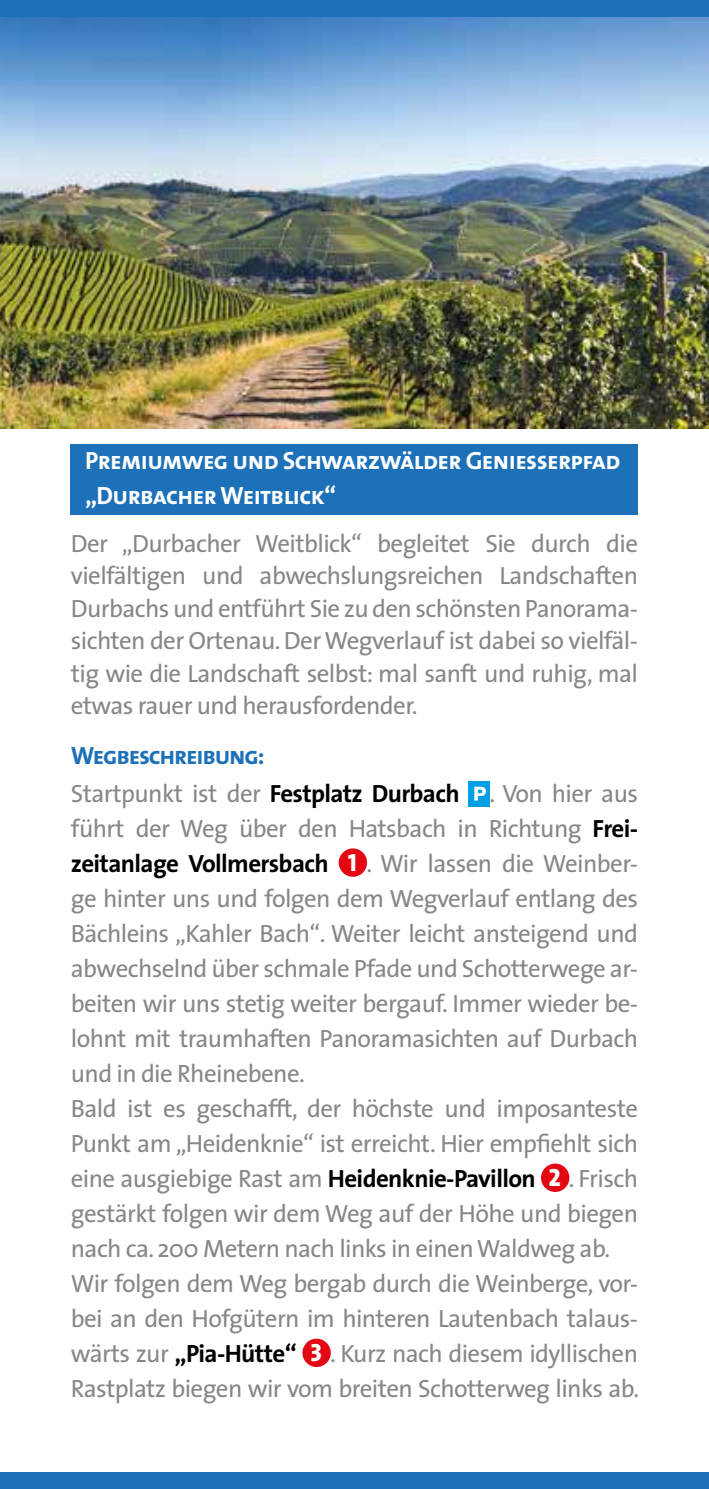
<style>
.page{position:relative;width:709px;height:1489px;background:#fff}
.page>*{position:absolute;margin:0;border:0;box-sizing:border-box;transform-origin:0 0}
.t1{font:25px/35px "The Sans";letter-spacing:-.025em;color:#878787;text-align:justify}
.t2{font:25px/35px "The Sans Bold Caps";letter-spacing:-.025em;color:#fff}
.t3{font:25px "The Sans Bold Caps";letter-spacing:-.05em;color:#1d71b8}
.s1{font-weight:700;color:#000}
.s2{font-family:"The Sans Extra Bold Caps";color:#fff}
</style>
<div class="page">
<div style="left:71px;top:444px;width:567px;height:70px;background:#1d71b8"></div>
<div style="left:468px;top:780px;width:22px;height:26px;background:#009fe3"></div>
<svg style="left:474px;top:786px;width:12px;height:14px"></svg>
<div style="left:340px;top:849px;width:26px;height:26px;background:#e30613;border-radius:50%"></div>
<div style="left:339px;top:848px;width:28px;height:28px;border:2px solid #e30613;border-radius:50%"></div>
<div style="left:542px;top:1164px;width:26px;height:26px;background:#e30613;border-radius:50%"></div>
<div style="left:541px;top:1163px;width:28px;height:28px;border:2px solid #e30613;border-radius:50%"></div>
<div style="left:304px;top:1339px;width:25px;height:26px;background:#e30613;border-radius:50%"></div>
<div style="left:302px;top:1338px;width:29px;height:28px;border:2px solid #e30613;border-radius:50%"></div>
<img style="left:0;top:17px;width:709px;height:411px">
<div style="left:0;top:0;width:709px;height:17px;background:#1d71b8"></div>
<div style="left:0;top:1472px;width:709px;height:16px;background:#1d71b8"></div>
<p class="t2" style="left:85px;top:442px;width:537px">Premiumweg und Schwarzwälder Geniesserpfad „Durbacher Weitblick“</p>
<p class="t1" style="left:71px;top:526px;width:568px;line-height:32.5px">Der „Durbacher Weitblick“ begleitet Sie durch die vielfältigen und abwechslungsreichen Landschaften Durbachs und entführt Sie zu den schönsten Panorama&shy;sichten der Ortenau. Der Wegverlauf ist dabei so vielfäl&shy;tig wie die Landschaft selbst: mal sanft und ruhig, mal etwas rauer und herausfordender.</p>
<p class="t3" style="left:71px;top:734px;width:195px">Wegbeschreibung:</p>
<p class="t1" style="left:71px;top:775px;width:569px;text-align:left">Startpunkt ist der <span class="s1">Festplatz Durbach</span> . Von hier aus führt der Weg über den Hatsbach in Richtung <span class="s1">Frei&shy;zeitanlage Vollmersbach</span> <span class="s2">1</span> . Wir lassen die Weinber&shy;ge hinter uns und folgen dem Wegverlauf entlang des Bächleins „Kahler Bach“. Weiter leicht ansteigend und abwechselnd über schmale Pfade und Schotterwege ar&shy;beiten wir uns stetig weiter bergauf. Immer wieder be&shy;lohnt mit traumhaften Panoramasichten auf Durbach und in die Rheinebene.<br>Bald ist es geschafft, der höchste und imposanteste Punkt am „Heidenknie“ ist erreicht. Hier empfiehlt sich eine ausgiebige Rast am <span class="s1">Heidenknie-Pavillon</span> <span class="s2">2</span> . Frisch gestärkt folgen wir dem Weg auf der Höhe und biegen nach ca. 200 Metern nach links in einen Waldweg ab.<br>Wir folgen dem Weg bergab durch die Weinberge, vor&shy;bei an den Hofgütern im hinteren Lautenbach talaus&shy;wärts zur <span class="s1">„Pia-Hütte“</span> <span class="s2">3</span> . Kurz nach diesem idyllischen Rastplatz biegen wir vom breiten Schotterweg links ab.</p>
</div>
